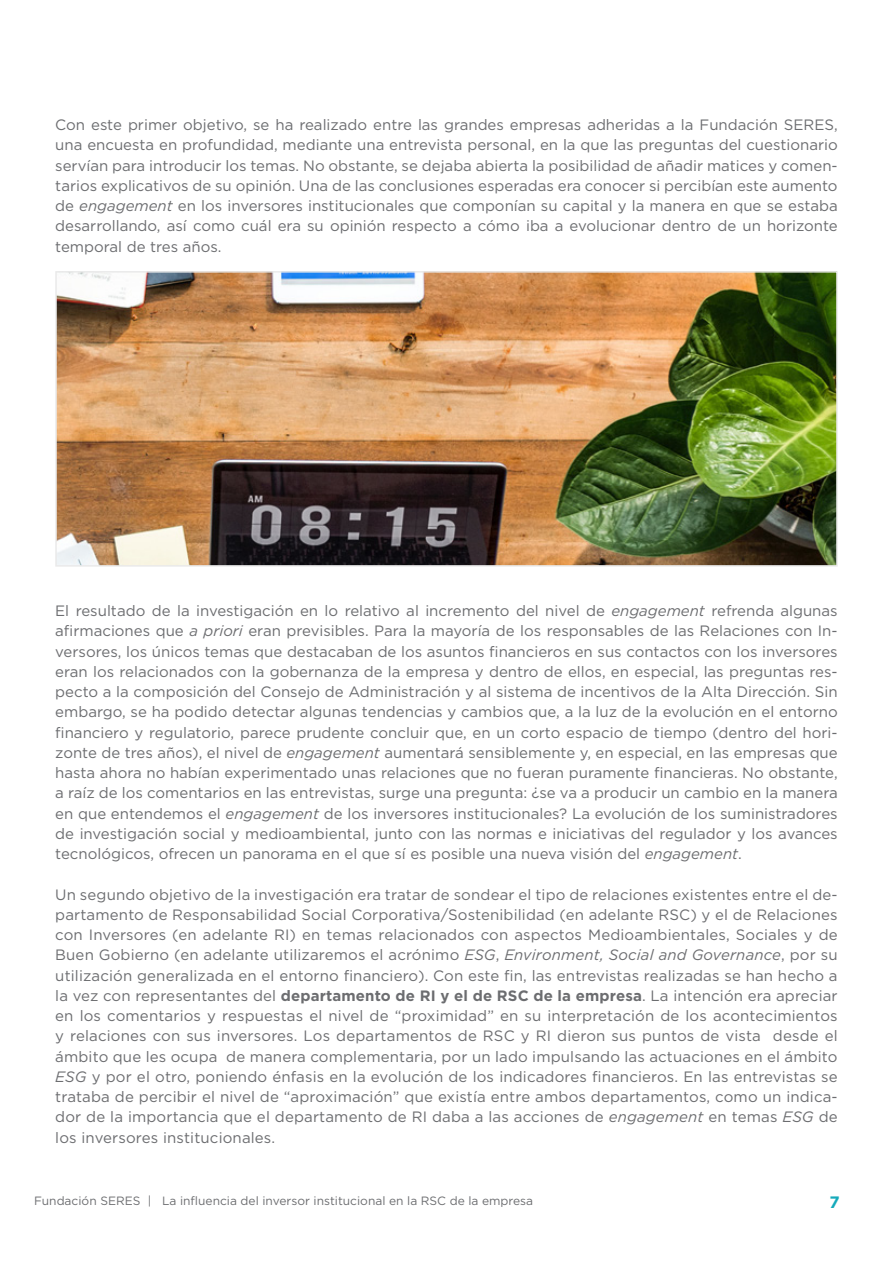
<style>
.page{position:relative;width:893px;height:1263px;background:#fff}
.page>*{position:absolute;margin:0;border:0;box-sizing:border-box;transform-origin:0 0}
.t1{font:700 16.5px "Gotham";color:#16aabb}
.CORRIDO{font:15px/20.2px "Gotham";color:#6c6d70;text-align:justify}
.t2{font:12px "Gotham";color:#6c6d70}
.s1{font-style:italic}
.s2{font-weight:700}
</style>
<div class="page">
<img style="left:58px;top:274px;width:777px;height:290px">
<div style="left:55px;top:271px;width:783px;height:296px;border:2px solid #eaeaea"></div>
<p class="CORRIDO" style="left:55px;top:114px;width:784px">Con este primer objetivo, se ha realizado entre las grandes empresas adheridas a la Fundación SERES, una encuesta en profundidad, mediante una entrevista personal, en la que las preguntas del cuestionario servían para introducir los temas. No obstante, se dejaba abierta la posibilidad de añadir matices y comen&shy;tarios explicativos de su opinión. Una de las conclusiones esperadas era conocer si percibían este aumento de <span class="s1">engagement</span> en los inversores institucionales que componían su capital y la manera en que se estaba desarrollando, así como cuál era su opinión respecto a cómo iba a evolucionar dentro de un horizonte temporal de tres años.</p>
<p class="CORRIDO" style="left:55px;top:600px;width:784px">El resultado de la investigación en lo relativo al incremento del nivel de <span class="s1">engagement</span> refrenda algunas afirmaciones que <span class="s1">a priori</span> eran previsibles. Para la mayoría de los responsables de las Relaciones con In&shy;versores, los únicos temas que destacaban de los asuntos financieros en sus contactos con los inversores eran los relacionados con la gobernanza de la empresa y dentro de ellos, en especial, las preguntas res&shy;pecto a la composición del Consejo de Administración y al sistema de incentivos de la Alta Dirección. Sin embargo, se ha podido detectar algunas tendencias y cambios que, a la luz de la evolución en el entorno financiero y regulatorio, parece prudente concluir que, en un corto espacio de tiempo (dentro del hori&shy;zonte de tres años), el nivel de <span class="s1">engagement</span> aumentará sensiblemente y, en especial, en las empresas que hasta ahora no habían experimentado unas relaciones que no fueran puramente financieras. No obstante, a raíz de los comentarios en las entrevistas, surge una pregunta: ¿se va a producir un cambio en la manera en que entendemos el <span class="s1">engagement</span> de los inversores institucionales? La evolución de los suministradores de investigación social y medioambiental, junto con las normas e iniciativas del regulador y los avances tecnológicos, ofrecen un panorama en el que sí es posible una nueva visión del <span class="s1">engagement</span>.</p>
<p class="CORRIDO" style="left:55px;top:884px;width:784px">Un segundo objetivo de la investigación era tratar de sondear el tipo de relaciones existentes entre el de&shy;partamento de Responsabilidad Social Corporativa/Sostenibilidad (en adelante RSC) y el de Relaciones con Inversores (en adelante RI) en temas relacionados con aspectos Medioambientales, Sociales y de Buen Gobierno (en adelante utilizaremos el acrónimo <span class="s1">ESG</span>, <span class="s1">Environment, Social and Governance</span>, por su utilización generalizada en el entorno financiero). Con este fin, las entrevistas realizadas se han hecho a la vez con representantes del <span class="s2">departamento de RI y el de RSC de la empresa</span>. La intención era apreciar en los comentarios y respuestas el nivel de “proximidad” en su interpretación de los acontecimientos y relaciones con sus inversores. Los departamentos de RSC y RI dieron sus puntos de vista desde el ámbito que les ocupa de manera complementaria, por un lado impulsando las actuaciones en el ámbito <span class="s1">ESG</span> y por el otro, poniendo énfasis en la evolución de los indicadores financieros. En las entrevistas se trataba de percibir el nivel de “aproximación” que existía entre ambos departamentos, como un indica&shy;dor de la importancia que el departamento de RI daba a las acciones de <span class="s1">engagement</span> en temas <span class="s1">ESG</span> de los inversores institucionales.</p>
<p class="t2" style="left:34px;top:1192px;width:501px">Fundación SERES | La influencia del inversor institucional en la RSC de la empresa</p>
<p class="t1" style="left:830px;top:1191px;width:12px">7</p>
</div>
